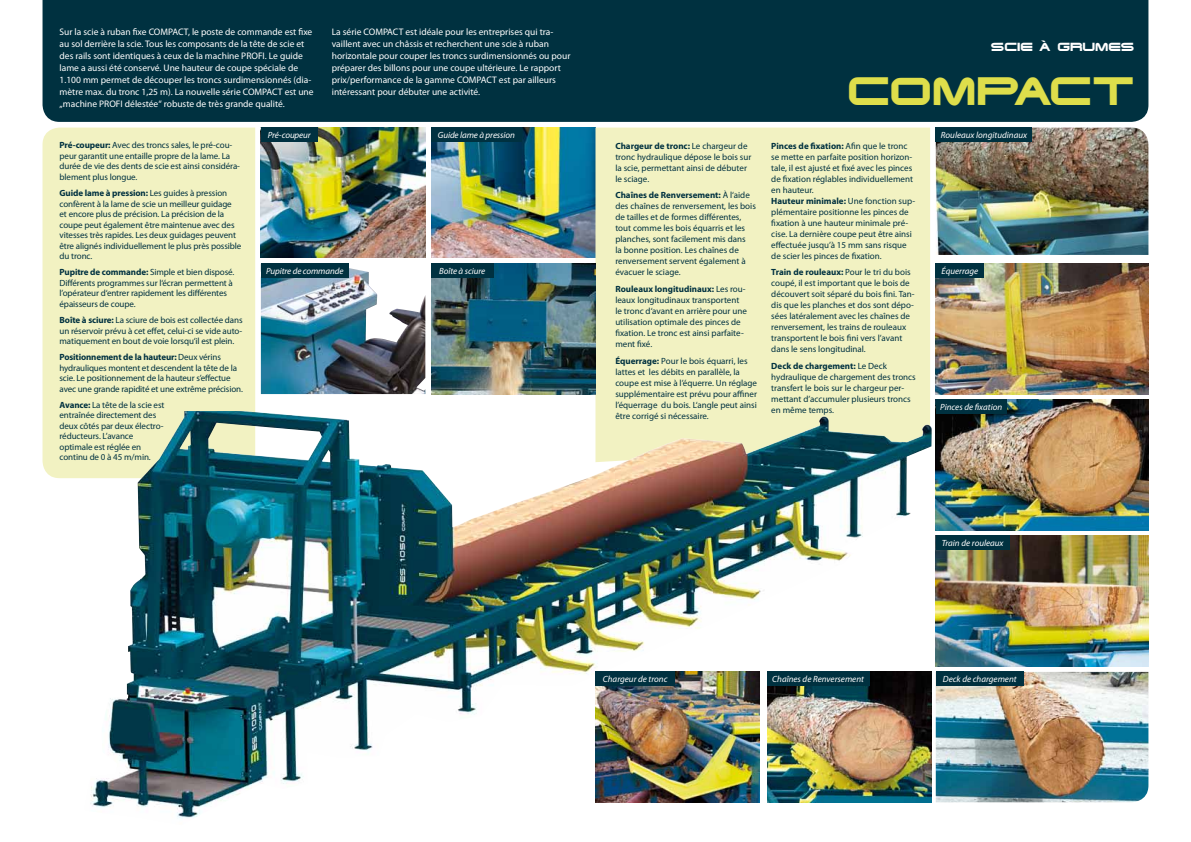
<style>
.page{position:relative;width:1191px;height:842px;background:#fff}
.page>*{position:absolute;margin:0;border:0;box-sizing:border-box;transform-origin:0 0}
.t1{font:37px "Eyechart Resch 3";color:#dede4b}
.t2{font:11px "Eyechart Resch 3";color:#fff}
.t3{font:9.5px/12px "Myriad Pro";color:#fff}
.t4{font:9px/11px "Myriad Pro";color:#003140}
.t5{font:italic 9px "Myriad Pro";color:#fff}
.s1{font-weight:700}
</style>
<div class="page">
<img style="left:431px;top:128px;width:164px;height:130px">
<div style="left:43px;top:128px;width:212px;height:350px;background:#f2f2c2"></div>
<div style="left:595px;top:128px;width:335px;height:283px;background:#f2f2c2"></div>
<img style="left:83px;top:411px;width:848px;height:408px">
<div style="left:43px;top:0;width:1105px;height:122px;background:#003140"></div>
<img style="left:261px;top:128px;width:164px;height:130px">
<img style="left:261px;top:268px;width:164px;height:126px">
<img style="left:431px;top:264px;width:164px;height:130px">
<div style="left:261px;top:128px;width:56px;height:14px;background:#003140"></div>
<div style="left:261px;top:264px;width:88px;height:14px;background:#003140"></div>
<div style="left:431px;top:128px;width:91px;height:14px;background:#003140"></div>
<div style="left:431px;top:264px;width:62px;height:14px;background:#003140"></div>
<img style="left:935px;top:128px;width:213px;height:127px">
<img style="left:935px;top:264px;width:213px;height:130px">
<img style="left:935px;top:400px;width:213px;height:130px">
<img style="left:935px;top:536px;width:213px;height:130px">
<img style="left:935px;top:672px;width:213px;height:130px">
<div style="left:935px;top:128px;width:97px;height:14px;background:#003140"></div>
<div style="left:935px;top:264px;width:49px;height:14px;background:#003140"></div>
<div style="left:935px;top:400px;width:71px;height:14px;background:#003140"></div>
<div style="left:935px;top:536px;width:74px;height:14px;background:#003140"></div>
<div style="left:935px;top:672px;width:88px;height:14px;background:#003140"></div>
<img style="left:595px;top:672px;width:165px;height:130px">
<img style="left:767px;top:672px;width:164px;height:130px">
<div style="left:595px;top:672px;width:80px;height:14px;background:#003140"></div>
<div style="left:767px;top:672px;width:102px;height:14px;background:#003140"></div>
<p class="t3" style="left:60px;top:26px;width:256px">Sur la scie à ruban fixe COMPACT, le poste de commande est fixe au sol derrière la scie. Tous les composants de la tête de scie et des rails sont identiques à ceux de la machine PROFI. Le guide lame a aussi été conservé. Une hauteur de coupe spéciale de 1.100 mm permet de découper les troncs surdimensionnés (dia&shy;mètre max. du tronc 1,25 m). La nouvelle série COMPACT est une „machine PROFI délestée“ robuste de très grande qualité.</p>
<p class="t3" style="left:332px;top:26px;width:240px">La série COMPACT est idéale pour les entreprises qui tra&shy;vaillent avec un châssis et recherchent une scie à ruban horizontale pour couper les troncs surdimensionnés ou pour préparer des billons pour une coupe ultérieure. Le rapport prix/performance de la gamme COMPACT est par ailleurs intéressant pour débuter une activité.</p>
<p class="t2" style="left:991px;top:40px;width:145px">SCIE À GRUMES</p>
<h1 class="t1" style="left:847px;top:69px;width:288px">COMPACT</h1>
<p class="t5" style="left:268px;top:129px;width:45px">Pré-coupeur</p>
<p class="t5" style="left:438px;top:129px;width:79px">Guide lame à pression</p>
<p class="t5" style="left:941px;top:129px;width:88px">Rouleaux longitudinaux</p>
<p class="t4" style="left:60px;top:140px;width:182px;line-height:10.5px"><span class="s1">Pré-coupeur:</span> Avec des troncs sales, le pré-cou&shy;peur garantit une entaille propre de la lame. La durée de vie des dents de scie est ainsi considéra&shy;blement plus longue.</p>
<p class="t4" style="left:60px;top:188px;width:183px;line-height:10.5px"><span class="s1">Guide lame à pression:</span> Les guides à pression confèrent à la lame de scie un meilleur guidage<br>et encore plus de précision. La précision de la coupe peut également être maintenue avec des vitesses très rapides. Les deux guidages peuvent être alignés individuellement le plus près possible du tronc.</p>
<p class="t4" style="left:60px;top:267px;width:176px;line-height:10.5px"><span class="s1">Pupitre de commande:</span> Simple et bien disposé.<br>Différents programmes sur l‘écran permettent à l’opérateur d‘entrer rapidement les différentes épaisseurs de coupe.</p>
<p class="t4" style="left:60px;top:315px;width:185px;line-height:10.5px;text-align:justify"><span class="s1">Boîte à sciure:</span> La sciure de bois est collectée dans un réservoir prévu à cet effet, celui-ci se vide auto&shy;matiquement en bout de voie lorsqu‘il est plein.</p>
<p class="t4" style="left:60px;top:352px;width:185px;line-height:10.5px"><span class="s1">Positionnement de la hauteur:</span> Deux vérins hydrauliques montent et descendent la tête de la scie. Le positionnement de la hauteur s’effectue avec une grande rapidité et une extrême précision.</p>
<p class="t4" style="left:60px;top:399px;width:106px;line-height:10.5px"><span class="s1">Avance:</span> La tête de la scie est entraînée directement des deux côtés par deux électro&shy;réducteurs. L’avance optimale est réglée en continu de 0 à 45 m/min.</p>
<p class="t5" style="left:266px;top:266px;width:79px">Pupitre de commande</p>
<p class="t5" style="left:439px;top:266px;width:47px">Boîte à sciure</p>
<p class="t4" style="left:615px;top:140px;width:137px"><span class="s1">Chargeur de tronc:</span> Le chargeur de tronc hydraulique dépose le bois sur la scie, permettant ainsi de débuter le sciage.</p>
<p class="t4" style="left:615px;top:189px;width:142px"><span class="s1">Chaînes de Renversement:</span> À l‘aide des chaînes de renversement, les bois de tailles et de formes différentes, tout comme les bois équarris et les planches, sont facilement mis dans<br>la bonne position. Les chaînes de renversement servent également à évacuer le sciage.</p>
<p class="t4" style="left:615px;top:283px;width:133px"><span class="s1">Rouleaux longitudinaux:</span> Les rou&shy;leaux longitudinaux transportent le tronc d‘avant en arrière pour une utilisation optimale des pinces de fixation. Le tronc est ainsi parfaite&shy;ment fixé.</p>
<p class="t4" style="left:615px;top:355px;width:143px"><span class="s1">Équerrage:</span> Pour le bois équarri, les lattes et les débits en parallèle, la coupe est mise à l’équerre. Un réglage supplémentaire est prévu pour affiner l’équerrage du bois. L‘angle peut ainsi être corrigé si nécessaire.</p>
<p class="t4" style="left:771px;top:140px;width:145px"><span class="s1">Pinces de fixation:</span> Afin que le tronc se mette en parfaite position horizon&shy;tale, il est ajusté et fixé avec les pinces de fixation réglables individuellement en hauteur.<br><span class="s1">Hauteur minimale:</span> Une fonction sup&shy;plémentaire positionne les pinces de fixation à une hauteur minimale pré&shy;cise. La dernière coupe peut être ainsi effectuée jusqu’à 15 mm sans risque de scier les pinces de fixation.</p>
<p class="t4" style="left:771px;top:267px;width:145px"><span class="s1">Train de rouleaux:</span> Pour le tri du bois coupé, il est important que le bois de découvert soit séparé du bois fini. Tan&shy;dis que les planches et dos sont dépo&shy;sées latéralement avec les chaînes de renversement, les trains de rouleaux transportent le bois fini vers l’avant dans le sens longitudinal.</p>
<p class="t4" style="left:771px;top:360px;width:146px"><span class="s1">Deck de chargement:</span> Le Deck hydraulique de chargement des troncs transfert le bois sur le chargeur per&shy;mettant d’accumuler plusieurs troncs en même temps.</p>
<p class="t5" style="left:941px;top:266px;width:38px">Équerrage</p>
<p class="t5" style="left:940px;top:402px;width:64px">Pinces de fixation</p>
<p class="t5" style="left:941px;top:538px;width:63px">Train de rouleaux</p>
<p class="t5" style="left:603px;top:674px;width:66px">Chargeur de tronc</p>
<p class="t5" style="left:772px;top:674px;width:93px">Chaînes de Renversement</p>
<p class="t5" style="left:942px;top:674px;width:75px">Deck de chargement</p>
</div>
